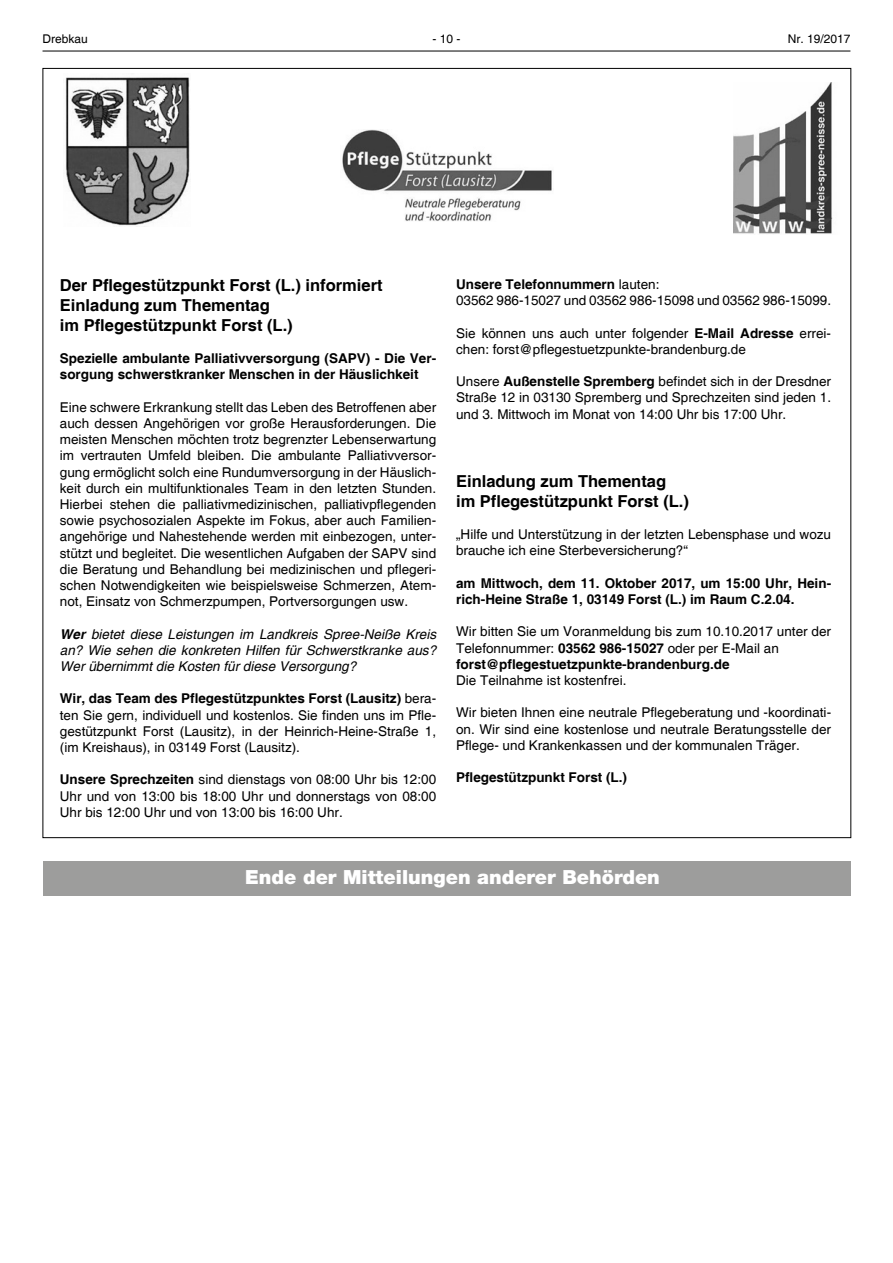
<style>
.page{position:relative;width:893px;height:1263px;background:#fff}
.page>*{position:absolute;margin:0;border:0;box-sizing:border-box;transform-origin:0 0}
.t1{font:900 19.5px "Helvetica Neue LT Pro";color:#fff}
.t2{font:700 16.5px/19.8px "Helvetica";color:#000}
.t3{font:13.5px/16.2px "Helvetica";color:#000;text-align:justify}
.t4{font:700 13.5px/16.2px "Helvetica";color:#000}
.t5{font:italic 13.5px/16.2px "Helvetica";color:#000;text-align:justify}
.t6{font:12px "Helvetica";color:#000}
.s1{font-weight:700}
</style>
<div class="page">
<hr style="left:43px;top:51px;width:807px;height:1px;background:#000">
<div style="left:43px;top:861px;width:808px;height:34px;background:#9d9d9c"></div>
<img style="left:733px;top:83px;width:100px;height:151px">
<img style="left:65px;top:77px;width:125px;height:149px">
<img style="left:342px;top:130px;width:210px;height:91px">
<p class="t6" style="left:43px;top:32px;width:47px">Drebkau</p>
<p class="t6" style="left:432px;top:32px;width:30px">- 10 -</p>
<p class="t6" style="left:788px;top:32px;width:64px">Nr. 19/2017</p>
<p class="t2" style="left:60px;top:276px;width:324px">Der Pflegestützpunkt Forst (L.) informiert<br>Einladung zum Thementag<br>im Pflegestützpunkt Forst (L.)</p>
<p class="t4" style="left:60px;top:351px;width:378px">Spezielle ambulante Palliativversorgung (SAPV) - Die Ver&shy;sorgung schwerstkranker Menschen in der Häuslichkeit</p>
<p class="t3" style="left:60px;top:399px;width:378px">Eine schwere Erkrankung stellt das Leben des Betroffenen aber auch dessen Angehörigen vor große Herausforderungen. Die meisten Menschen möchten trotz begrenzter Lebenserwartung im vertrauten Umfeld bleiben. Die ambulante Palliativversor&shy;gung ermöglicht solch eine Rundumversorgung in der Häuslich&shy;keit durch ein multifunktionales Team in den letzten Stunden.<br>Hierbei stehen die palliativmedizinischen, palliativpflegenden sowie psychosozialen Aspekte im Fokus, aber auch Familien&shy;angehörige und Nahestehende werden mit einbezogen, unter&shy;stützt und begleitet. Die wesentlichen Aufgaben der SAPV sind die Beratung und Behandlung bei medizinischen und pflegeri&shy;schen Notwendigkeiten wie beispielsweise Schmerzen, Atem&shy;not, Einsatz von Schmerzpumpen, Portversorgungen usw.</p>
<p class="t5" style="left:60px;top:626px;width:378px"><span class="s1">Wer</span> bietet diese Leistungen im Landkreis Spree-Neiße Kreis an? Wie sehen die konkreten Hilfen für Schwerstkranke aus?<br>Wer übernimmt die Kosten für diese Versorgung?</p>
<p class="t3" style="left:60px;top:691px;width:378px"><span class="s1">Wir, das Team des Pflegestützpunktes Forst (Lausitz)</span> bera&shy;ten Sie gern, individuell und kostenlos. Sie finden uns im Pfle&shy;gestützpunkt Forst (Lausitz), in der Heinrich-Heine-Straße 1, (im Kreishaus), in 03149 Forst (Lausitz).</p>
<p class="t3" style="left:60px;top:772px;width:378px"><span class="s1">Unsere Sprechzeiten</span> sind dienstags von 08:00 Uhr bis 12:00<br>Uhr und von 13:00 bis 18:00 Uhr und donnerstags von 08:00<br>Uhr bis 12:00 Uhr und von 13:00 bis 16:00 Uhr.</p>
<p class="t3" style="left:456px;top:277px;width:376px"><span class="s1">Unsere Telefonnummern</span> lauten:<br>03562 986-15027 und 03562 986-15098 und 03562 986-15099.</p>
<p class="t3" style="left:456px;top:325px;width:376px">Sie können uns auch unter folgender <span class="s1">E-Mail Adresse</span> errei&shy;chen: forst@pflegestuetzpunkte-brandenburg.de</p>
<p class="t3" style="left:456px;top:374px;width:376px">Unsere <span class="s1">Außenstelle Spremberg</span> befindet sich in der Dresdner Straße 12 in 03130 Spremberg und Sprechzeiten sind jeden 1. und 3. Mittwoch im Monat von 14:00 Uhr bis 17:00 Uhr.</p>
<p class="t2" style="left:456px;top:472px;width:234px">Einladung zum Thementag im Pflegestützpunkt Forst (L.)</p>
<p class="t3" style="left:456px;top:527px;width:376px">„Hilfe und Unterstützung in der letzten Lebensphase und wozu brauche ich eine Sterbeversicherung?“</p>
<p class="t4" style="left:456px;top:576px;width:377px">am Mittwoch, dem 11. Oktober 2017, um 15:00 Uhr, Hein&shy;rich-Heine Straße 1, 03149 Forst (L.) im Raum C.2.04.</p>
<p class="t3" style="left:456px;top:624px;width:376px;text-align:left">Wir bitten Sie um Voranmeldung bis zum 10.10.2017 unter der<br>Telefonnummer: <span class="s1">03562 986-15027</span> oder per E-Mail an <span class="s1">forst@pflegestuetzpunkte-brandenburg.de</span></p>
<p class="t3" style="left:456px;top:673px;width:172px">Die Teilnahme ist kostenfrei.</p>
<p class="t3" style="left:456px;top:705px;width:376px">Wir bieten Ihnen eine neutrale Pflegeberatung und -koordinati&shy;on. Wir sind eine kostenlose und neutrale Beratungsstelle der Pflege- und Krankenkassen und der kommunalen Träger.</p>
<p class="t4" style="left:456px;top:770px;width:173px">Pflegestützpunkt Forst (L.)</p>
<h1 class="t1" style="left:245px;top:865px;width:416px">Ende der Mitteilungen anderer Behörden</h1>
</div>
